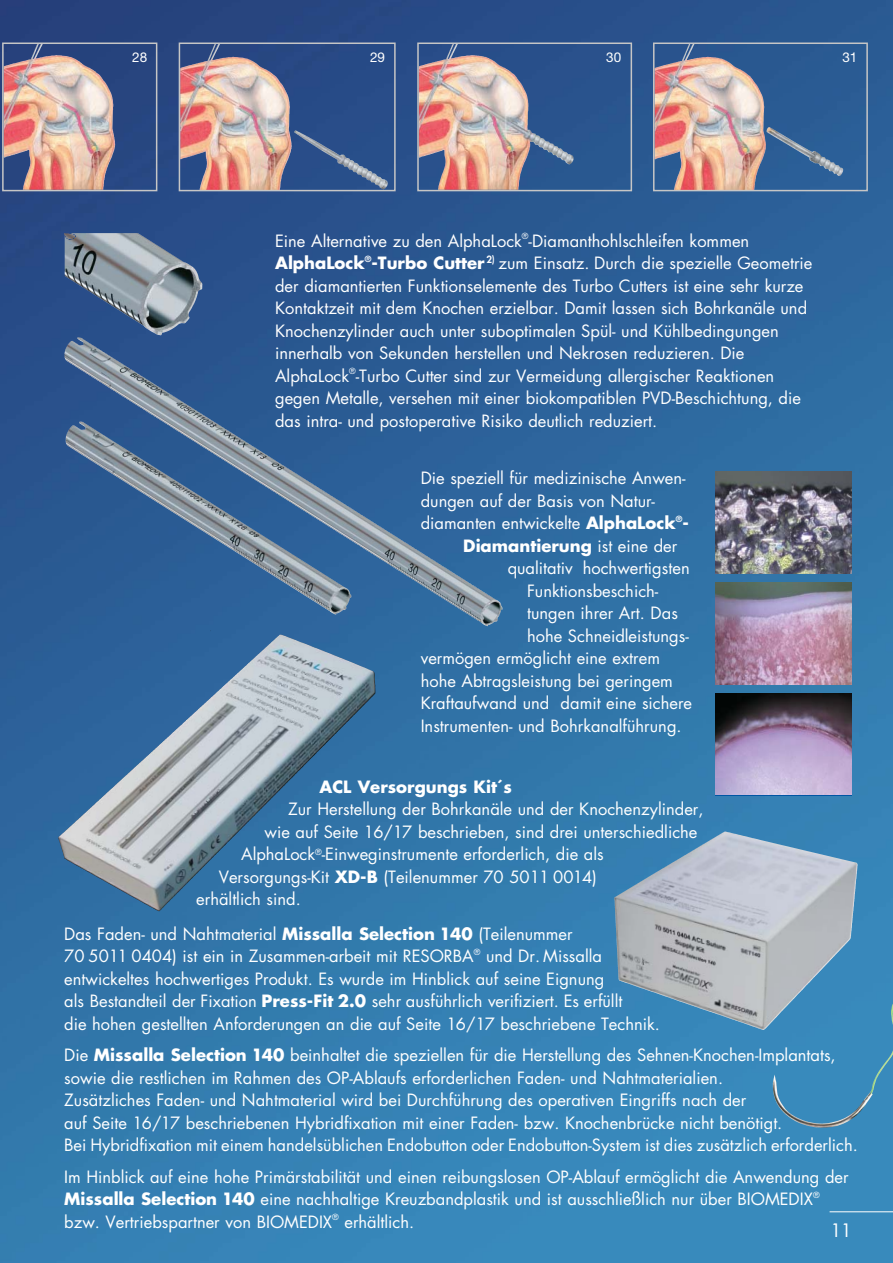
<style>
.page{position:relative;width:893px;height:1263px;background:#fff}
.page>*{position:absolute;margin:0;border:0;box-sizing:border-box;transform-origin:0 0}
.t1{font:18px "Futura";color:#fff}
.t2{font:16.5px/22.5px "Futura";color:#fff}
.t3{font:700 16.5px "Futura";color:#fff}
.t4{font:13.5px "Helvetica Neue";color:#fff}
.t5{font:8.25px "Futura";color:#fff}
.t6{font:700 8.25px "Futura";color:#fff}
.s1{font-weight:700}
.s2{font-weight:400}
</style>
<div class="page">
<img style="left:0;top:0;width:892px;height:1263px">
<img style="left:323px;top:672px;width:52px;height:75px">
<img style="left:715px;top:472px;width:136px;height:101px">
<img style="left:715px;top:693px;width:136px;height:101px">
<img style="left:715px;top:583px;width:136px;height:101px">
<img style="left:33px;top:46px;width:14px;height:13px">
<div style="left:2px;top:43px;width:155px;height:148px;border:2px solid #c6c6c6"></div>
<img style="left:209px;top:46px;width:9px;height:15px">
<div style="left:179px;top:43px;width:216px;height:148px;border:2px solid #c6c6c6"></div>
<img style="left:448px;top:46px;width:9px;height:13px">
<div style="left:417px;top:43px;width:215px;height:148px;border:2px solid #c6c6c6"></div>
<img style="left:683px;top:46px;width:10px;height:15px">
<div style="left:653px;top:43px;width:214px;height:148px;border:2px solid #c6c6c6"></div>
<img style="left:77px;top:337px;width:71px;height:43px">
<img style="left:293px;top:588px;width:43px;height:27px">
<img style="left:65px;top:234px;width:100px;height:16px">
<hr style="left:829px;top:1211px;width:63px;height:1px;background:#fff">
<img style="left:662px;top:842px;width:44px;height:27px">
<p class="t4" style="left:132px;top:52px;width:17px">28</p>
<p class="t4" style="left:370px;top:52px;width:17px">29</p>
<p class="t4" style="left:606px;top:52px;width:17px">30</p>
<p class="t4" style="left:842px;top:52px;width:17px">31</p>
<p class="t5" style="left:522px;top:232px;width:8px">®</p>
<p class="t2" style="left:275px;top:253px;width:539px"><span class="s1">AlphaLock -Turbo Cutter</span> <sup>2)</sup> zum Einsatz. Durch die spezielle Geometrie</p>
<p class="t2" style="left:275px;top:231px;width:475px">Eine Alternative zu den AlphaLock -Diamanthohlschleifen kommen</p>
<p class="t6" style="left:365px;top:255px;width:8px">®</p>
<p class="t2" style="left:275px;top:276px;width:533px">der diamantierten Funktionselemente des Turbo Cutters ist eine sehr kurze Kontaktzeit mit dem Knochen erzielbar. Damit lassen sich Bohrkanäle und Knochenzylinder auch unter suboptimalen Spül- und Kühlbedingungen innerhalb von Sekunden herstellen und Nekrosen reduzieren. Die AlphaLock -Turbo Cutter sind zur Vermeidung allergischer Reaktionen</p>
<p class="t5" style="left:349px;top:367px;width:8px">®</p>
<p class="t2" style="left:275px;top:388px;width:527px">gegen Metalle, versehen mit einer biokompatiblen PVD-Beschichtung, die das intra- und postoperative Risiko deutlich reduziert.</p>
<p class="t2" style="left:420px;top:468px;width:269px">Die speziell für medizinische Anwen&shy;dungen auf der Basis von Natur&shy;diamanten entwickelte <span class="s1">AlphaLock -</span></p>
<p class="t6" style="left:675px;top:515px;width:8px">®</p>
<p class="t3" style="left:463px;top:538px;width:215px">Diamantierung <span class="s2">ist eine der</span></p>
<p class="t2" style="left:507px;top:558px;width:183px">qualitativ hochwertigsten</p>
<p class="t2" style="left:527px;top:581px;width:133px">Funktionsbeschich-</p>
<p class="t2" style="left:527px;top:603px;width:152px">tungen ihrer Art. Das</p>
<p class="t2" style="left:527px;top:626px;width:163px">hohe Schneidleistungs-</p>
<p class="t2" style="left:420px;top:648px;width:241px">vermögen ermöglicht eine extrem</p>
<p class="t2" style="left:420px;top:671px;width:254px">hohe Abtragsleistung bei geringem</p>
<p class="t2" style="left:420px;top:693px;width:273px">Kraftaufwand und damit eine sichere</p>
<p class="t2" style="left:420px;top:716px;width:262px">Instrumenten- und Bohrkanalführung.</p>
<p class="t3" style="left:319px;top:779px;width:194px">ACL Versorgungs Kit´s</p>
<p class="t2" style="left:288px;top:800px;width:417px">Zur Herstellung der Bohrkanäle und der Knochenzylinder,</p>
<p class="t2" style="left:264px;top:822px;width:434px">wie auf Seite 16/17 beschrieben, sind drei unterschiedliche</p>
<p class="t2" style="left:241px;top:845px;width:364px">AlphaLock<sup>®</sup>-Einweginstrumente erforderlich, die als</p>
<p class="t2" style="left:219px;top:867px;width:379px">Versorgungs-Kit <span class="s1">XD-B</span> (Teilenummer 70 5011 0014)</p>
<p class="t2" style="left:196px;top:890px;width:106px">erhältlich sind.</p>
<p class="t2" style="left:64px;top:924px;width:510px">Das Faden- und Nahtmaterial <span class="s1">Missalla Selection 140</span> (Teilenummer<br>70 5011 0404) ist ein in Zusammen-arbeit mit RESORBA</p>
<p class="t5" style="left:474px;top:948px;width:8px">®</p>
<p class="t2" style="left:64px;top:947px;width:597px;text-indent:422px">und Dr. Missalla entwickeltes hochwertiges Produkt. Es wurde im Hinblick auf seine Eignung<br>als Bestandteil der Fixation <span class="s1">Press-Fit 2.0</span> sehr ausführlich verifiziert. Es erfüllt<br>die hohen gestellten Anforderungen an die auf Seite 16/17 beschriebene Technik.</p>
<p class="t2" style="left:64px;top:1046px;width:795px">Die <span class="s1">Missalla Selection 140</span> beinhaltet die speziellen für die Herstellung des Sehnen-Knochen-Implantats, sowie die restlichen im Rahmen des OP-Ablaufs erforderlichen Faden- und Nahtmaterialien.<br>Zusätzliches Faden- und Nahtmaterial wird bei Durchführung des operativen Eingriffs nach der<br>auf Seite 16/17 beschriebenen Hybridfixation mit einer Faden- bzw. Knochenbrücke nicht benötigt.<br>Bei Hybridfixation mit einem handelsüblichen Endobutton oder Endobutton-System ist dies zusätzlich erforderlich.</p>
<p class="t2" style="left:64px;top:1167px;width:785px">Im Hinblick auf eine hohe Primärstabilität und einen reibungslosen OP-Ablauf ermöglicht die Anwendung der<br><span class="s1">Missalla Selection 140</span> eine nachhaltige Kreuzbandplastik und ist ausschließlich nur über BIOMEDIX</p>
<p class="t5" style="left:813px;top:1191px;width:8px">®</p>
<p class="t2" style="left:64px;top:1212px;width:269px">bzw. Vertriebspartner von BIOMEDIX</p>
<p class="t5" style="left:332px;top:1214px;width:8px">®</p>
<p class="t2" style="left:344px;top:1212px;width:71px">erhältlich.</p>
<p class="t1" style="left:830px;top:1222px;width:23px">11</p>
</div>
